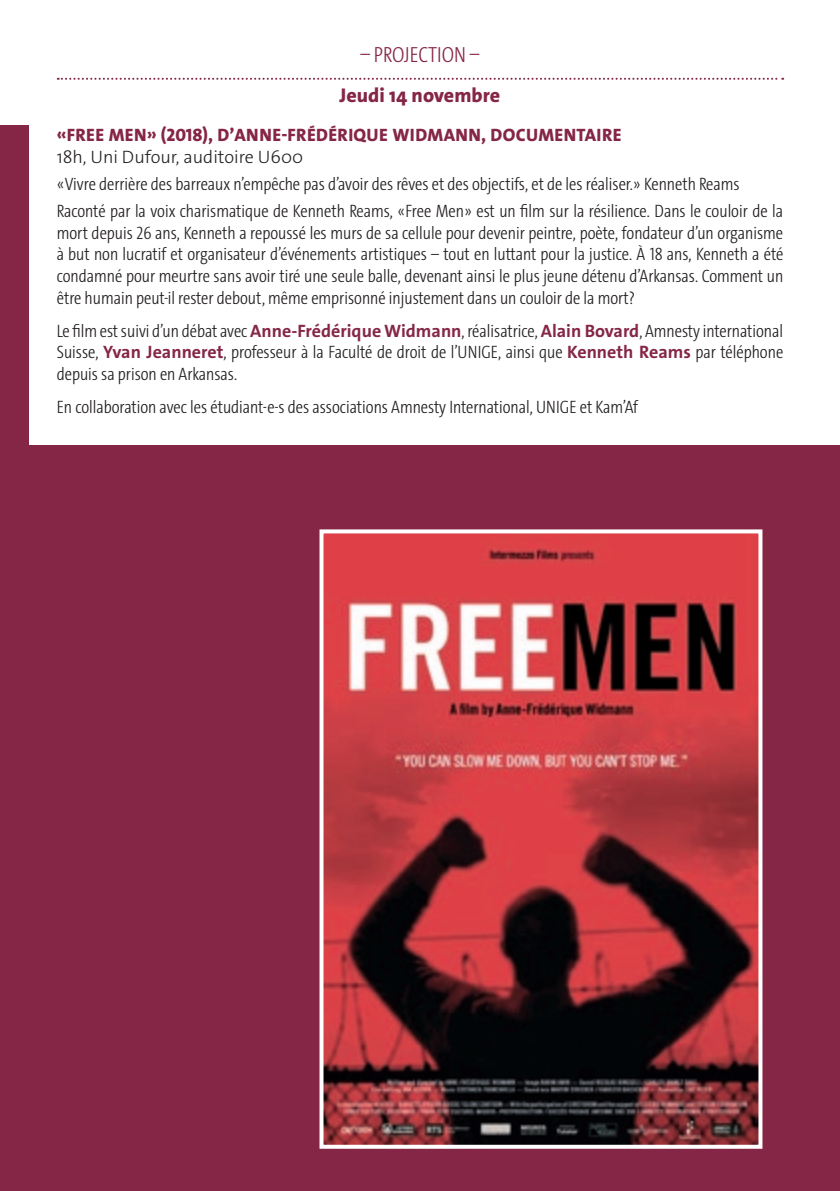
<style>
.page{position:relative;width:840px;height:1191px;background:#fff}
.page>*{position:absolute;margin:0;border:0;box-sizing:border-box;transform-origin:0 0}
.t1{font:300 22px "The Sans Cd LF3";color:#852646}
.t2{font:800 20px "The Sans Os F";color:#852646}
.t3{font:300 18px/21.6px "The Sans Cd LF3";color:#231f20;text-align:justify}
.t4{font:800 18px "The Sans Os F";letter-spacing:.02em;color:#852646}
.t5{font:300 18px "The Sans Os F";color:#231f20}
.s1{font-family:"The Sans Os F";font-weight:700;color:#852646}
</style>
<div class="page">
<div style="left:0;top:445px;width:839px;height:746px;background:#852646"></div>
<svg style="left:58px;top:78px;width:724px;height:2px"></svg>
<div style="left:0;top:125px;width:28px;height:347px;background:#852646"></div>
<svg style="left:319px;top:529px;width:444px;height:620px;background:#973c41"></svg>
<p class="t1" style="left:360px;top:40px;width:121px">– PROJECTION –</p>
<p class="t2" style="left:339px;top:83px;width:162px">Jeudi 14 novembre</p>
<p class="t4" style="left:57px;top:123px;width:566px">«FREE MEN» (2018), D’ANNE-FRÉDÉRIQUE WIDMANN, DOCUMENTAIRE</p>
<p class="t5" style="left:57px;top:145px;width:248px">18h, Uni Dufour, auditoire U600</p>
<p class="t3" style="left:57px;top:170px;width:727px;line-height:27.2px">«Vivre derrière des barreaux n’empêche pas d’avoir des rêves et des objectifs, et de les réaliser.» Kenneth Reams<br>Raconté par la voix charismatique de Kenneth Reams, «Free Men» est un film sur la résilience. Dans le couloir de la</p>
<p class="t3" style="left:57px;top:221px;width:727px">mort depuis 26 ans, Kenneth a repoussé les murs de sa cellule pour devenir peintre, poète, fondateur d’un organisme à but non lucratif et organisateur d’événements artistiques – tout en luttant pour la justice. À 18 ans, Kenneth a été condamné pour meurtre sans avoir tiré une seule balle, devenant ainsi le plus jeune détenu d’Arkansas. Comment un être humain peut-il rester debout, même emprisonné injustement dans un couloir de la mort?</p>
<p class="t3" style="left:57px;top:319px;width:727px">Le film est suivi d’un débat avec <span class="s1">Anne-Frédérique Widmann</span>, réalisatrice, <span class="s1">Alain Bovard</span>, Amnesty international Suisse, <span class="s1">Yvan Jeanneret</span>, professeur à la Faculté de droit de l’UNIGE, ainsi que <span class="s1">Kenneth Reams</span> par téléphone depuis sa prison en Arkansas.</p>
<p class="t3" style="left:57px;top:395px;width:582px">En collaboration avec les étudiant-e-s des associations Amnesty International, UNIGE et Kam’Af</p>
</div>
